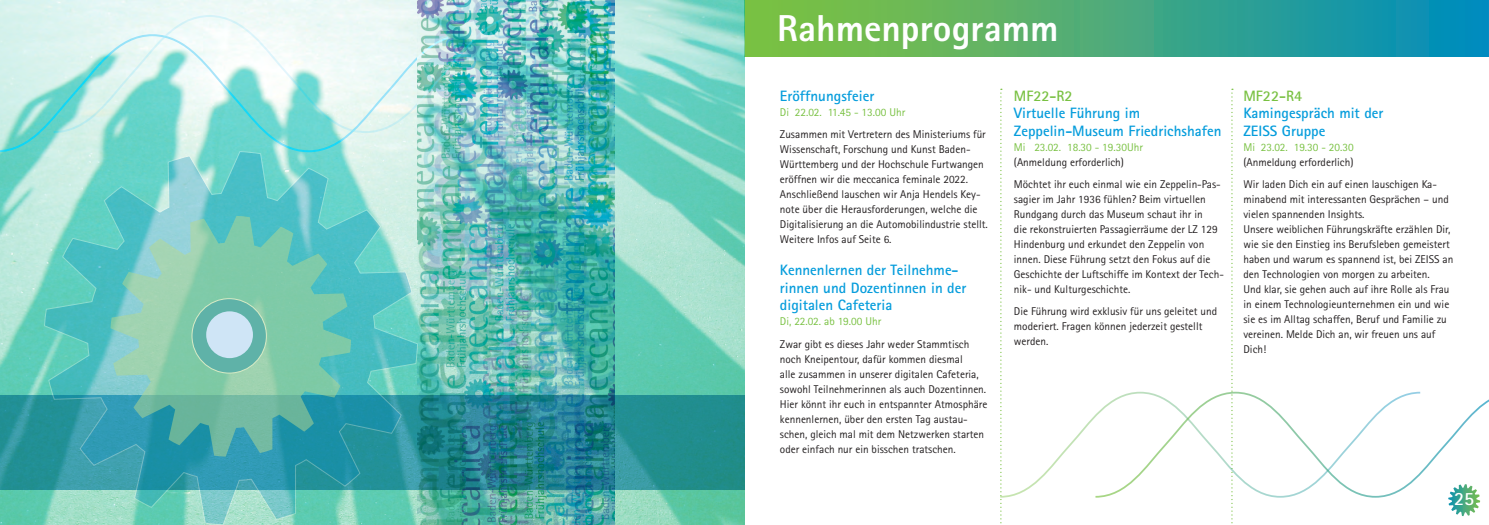
<style>
.page{position:relative;width:1489px;height:525px;background:#fff}
.page>*{position:absolute;margin:0;border:0;box-sizing:border-box;transform-origin:0 0}
.t1{font:800 37.5px "Rotis Sans Serif";color:#fff}
.t2{font:700 18.75px "Rotis Sans Serif";color:#fff}
.t3{font:700 15px/17.5px "Rotis Sans Serif";color:#069ddc}
.t4{font:700 15px "Rotis Sans Serif";color:#79c142}
.t5{font:11.25px/15px "Rotis Sans Serif";color:#231f20}
.t6{font:11.25px "Rotis Sans Serif";color:#79c142}
</style>
<div class="page">
<svg style="left:1000px;top:89px;width:1px;height:435px"></svg>
<svg style="left:1231px;top:89px;width:1px;height:435px"></svg>
<svg style="left:1448px;top:498px;width:31px;height:18px"></svg>
<div style="left:744px;top:0;width:744px;height:57px;background:linear-gradient(to right,#89c53b,#008dbf)"></div>
<img style="left:0;top:0;width:744px;height:524px">
<svg style="left:0;top:395px;width:744px;height:94px;background:#248f91"></svg>
<img style="left:418px;top:0;width:196px;height:524px">
<svg style="left:44px;top:152px;width:374px;height:372px;background:#64c2c0"></svg>
<svg style="left:110px;top:216px;width:241px;height:240px;background:#6bbeb0"></svg>
<div style="left:206px;top:311px;width:47px;height:47px;background:#cfe5f6;border-radius:50%"></div>
<svg style="left:0;top:34px;width:447px;height:118px;background:#a3e4dc"></svg>
<svg style="left:54px;top:15px;width:450px;height:118px"></svg>
<svg style="left:1000px;top:390px;width:94px;height:108px"></svg>
<svg style="left:1094px;top:390px;width:394px;height:108px"></svg>
<h1 class="t1" style="left:777px;top:4px;width:283px">Rahmenprogramm</h1>
<h3 class="t3" style="left:780px;top:86px;width:96px">Eröffnungsfeier</h3>
<p class="t6" style="left:780px;top:105px;width:127px">Di 22.02. 11.45 - 13.00 Uhr</p>
<p class="t5" style="left:780px;top:126px;width:209px">Zusammen mit Vertretern des Ministeriums für Wissenschaft, Forschung und Kunst Baden-Württemberg und der Hochschule Furtwangen eröffnen wir die meccanica feminale 2022.<br>Anschließend lauschen wir Anja Hendels Key&shy;note über die Herausforderungen, welche die Digitalisierung an die Automobilindustrie stellt.<br>Weitere Infos auf Seite 6.</p>
<h3 class="t3" style="left:780px;top:261px;width:188px">Kennenlernen der Teilnehme&shy;rinnen und Dozentinnen in der digitalen Cafeteria</h3>
<p class="t6" style="left:780px;top:315px;width:103px">Di, 22.02. ab 19.00 Uhr</p>
<p class="t5" style="left:780px;top:336px;width:209px">Zwar gibt es dieses Jahr weder Stammtisch noch Kneipentour, dafür kommen diesmal<br>alle zusammen in unserer digitalen Cafeteria, sowohl Teilnehmerinnen als auch Dozentinnen.<br>Hier könnt ihr euch in entspannter Atmosphäre kennenlernen, über den ersten Tag austau&shy;schen, gleich mal mit dem Netzwerken starten oder einfach nur ein bisschen tratschen.</p>
<h3 class="t4" style="left:1013px;top:86px;width:60px">MF22-R2</h3>
<h3 class="t3" style="left:1013px;top:104px;width:209px">Virtuelle Führung im<br>Zeppelin-Museum Friedrichshafen</h3>
<p class="t6" style="left:1013px;top:140px;width:130px">Mi 23.02. 18.30 - 19.30Uhr</p>
<p class="t5" style="left:1013px;top:150px;width:208px;line-height:22.1px">(Anmeldung erforderlich)<br>Möchtet ihr euch einmal wie ein Zeppelin-Pas-</p>
<p class="t5" style="left:1013px;top:191px;width:211px">sagier im Jahr 1936 fühlen? Beim virtuellen Rundgang durch das Museum schaut ihr in<br>die rekonstruierten Passagierräume der LZ 129<br>Hindenburg und erkundet den Zeppelin von innen. Diese Führung setzt den Fokus auf die Geschichte der Luftschiffe im Kontext der Tech&shy;nik- und Kulturgeschichte.</p>
<p class="t5" style="left:1013px;top:303px;width:205px">Die Führung wird exklusiv für uns geleitet und moderiert. Fragen können jederzeit gestellt werden.</p>
<h3 class="t4" style="left:1243px;top:86px;width:60px">MF22-R4</h3>
<h3 class="t3" style="left:1243px;top:104px;width:141px">Kamingespräch mit der<br>ZEISS Gruppe</h3>
<p class="t6" style="left:1243px;top:140px;width:112px">Mi 23.02. 19.30 - 20.30</p>
<p class="t5" style="left:1243px;top:150px;width:195px;line-height:22.1px">(Anmeldung erforderlich)<br>Wir laden Dich ein auf einen lauschigen Ka-</p>
<p class="t5" style="left:1243px;top:191px;width:211px">minabend mit interessanten Gesprächen – und vielen spannenden Insights.<br>Unsere weiblichen Führungskräfte erzählen Dir, wie sie den Einstieg ins Berufsleben gemeistert haben und warum es spannend ist, bei ZEISS an den Technologien von morgen zu arbeiten.<br>Und klar, sie gehen auch auf ihre Rolle als Frau in einem Technologieunternehmen ein und wie sie es im Alltag schaffen, Beruf und Familie zu vereinen. Melde Dich an, wir freuen uns auf Dich!</p>
<h2 class="t2" style="left:1453px;top:486px;width:22px">25</h2>
</div>
